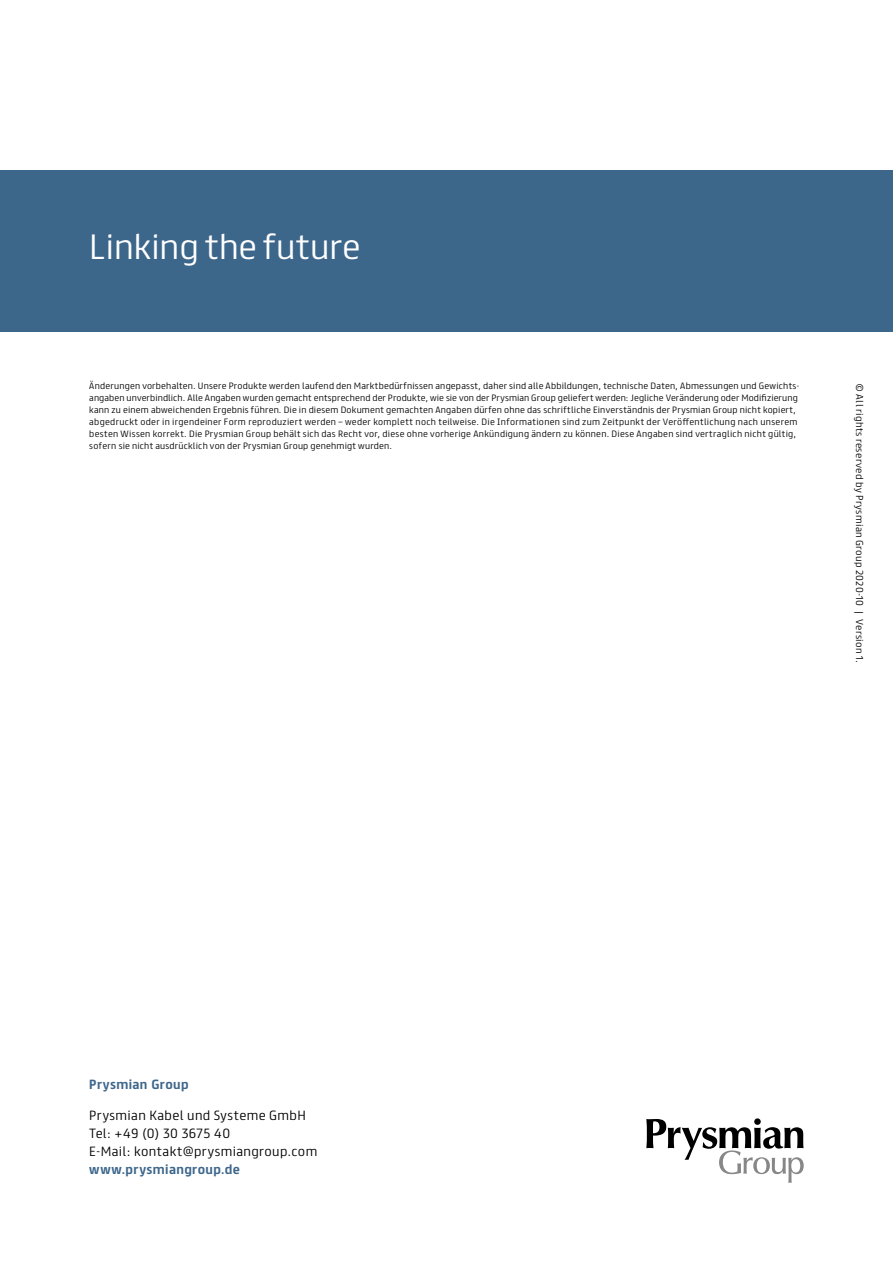
<style>
.page{position:relative;width:893px;height:1263px;background:#fff}
.page>*{position:absolute;margin:0;border:0;box-sizing:border-box;transform-origin:0 0}
.t1{font:300 31.5px "FS Truman";color:#fff}
.t2{font:300 12px/18px "FS Truman";letter-spacing:.035em;color:#000}
.t3{font:700 12px "FS Truman";letter-spacing:.03em;color:#3d668b}
.t4{font:300 9px "FS Truman";letter-spacing:.035em;color:#000}
.t5{font:300 8.25px/12px "FS Truman";letter-spacing:.025em;color:#000}
</style>
<div class="page">
<svg style="left:646px;top:1118px;width:158px;height:65px"></svg>
<div style="left:0;top:170px;width:893px;height:162px;background:#3d668b"></div>
<h1 class="t1" style="left:89px;top:220px;width:273px">Linking the future</h1>
<p class="t5" style="left:89px;top:379px;width:712px">Änderungen vorbehalten. Unsere Produkte werden laufend den Marktbedürfnissen angepasst, daher sind alle Abbildungen, technische Daten, Abmessungen und Gewichts&shy;angaben unverbindlich. Alle Angaben wurden gemacht entsprechend der Produkte, wie sie von der Prysmian Group geliefert werden: Jegliche Veränderung oder Modifizierung kann zu einem abweichenden Ergebnis führen. Die in diesem Dokument gemachten Angaben dürfen ohne das schriftliche Einverständnis der Prysmian Group nicht kopiert, abgedruckt oder in irgendeiner Form reproduziert werden – weder komplett noch teilweise. Die Informationen sind zum Zeitpunkt der Veröffentlichung nach unserem besten Wissen korrekt. Die Prysmian Group behält sich das Recht vor, diese ohne vorherige Ankündigung ändern zu können. Diese Angaben sind vertraglich nicht gültig, sofern sie nicht ausdrücklich von der Prysmian Group genehmigt wurden.</p>
<p class="t4" style="left:867px;top:383px;width:282px;rotate:90deg">© All rights reserved by Prysmian Group 2020-10 | Version 1.</p>
<h2 class="t3" style="left:89px;top:1074px;width:101px">Prysmian Group</h2>
<h2 class="t2" style="left:89px;top:1105px;width:229px">Prysmian Kabel und Systeme GmbH<br>Tel: +49 (0) 30 3675 40<br>E-Mail: kontakt@prysmiangroup.com</h2>
<h2 class="t3" style="left:89px;top:1158px;width:152px">www.prysmiangroup.de</h2>
</div>
